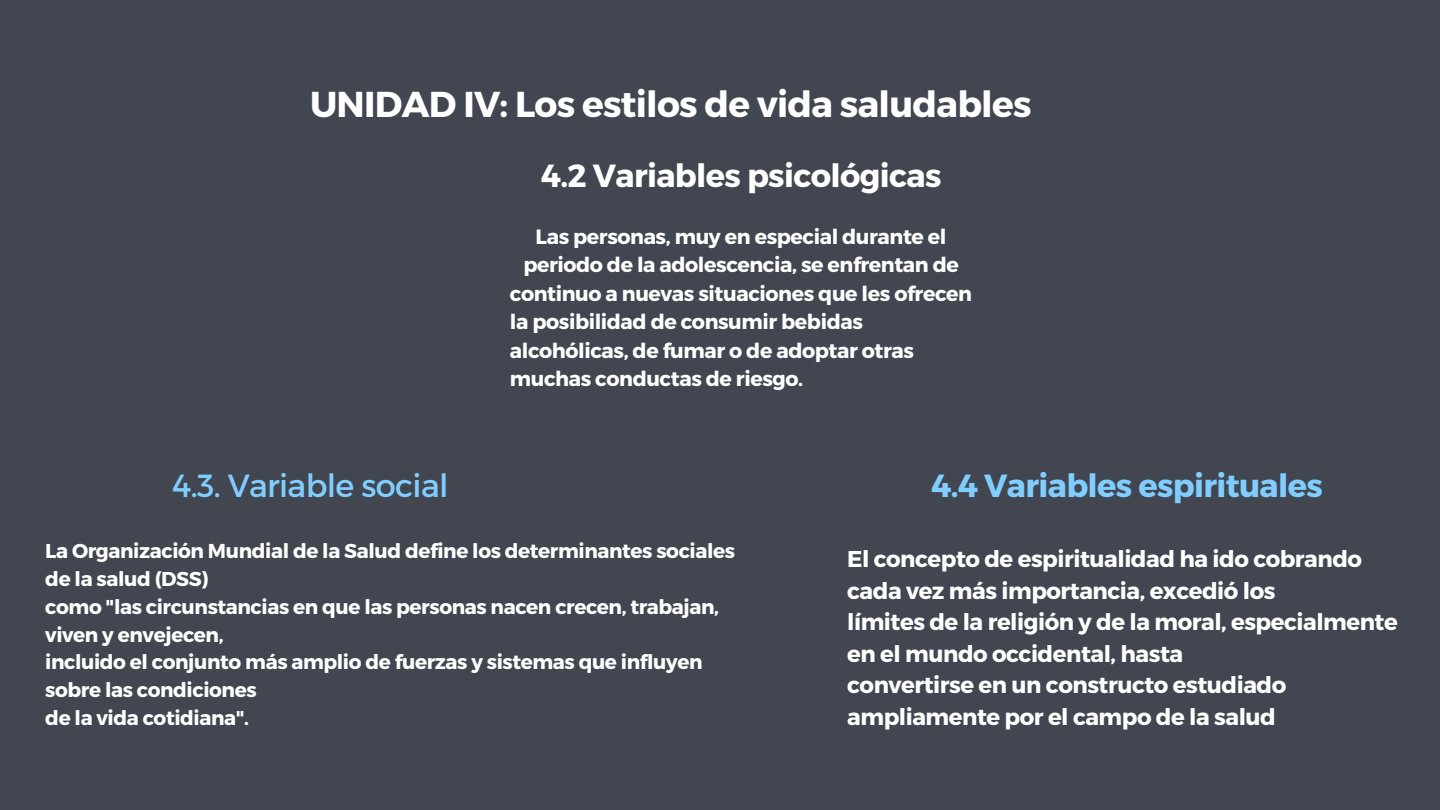
<style>
.page{position:relative;width:1440px;height:810px;background:#424651}
.page>*{position:absolute;margin:0;border:0;box-sizing:border-box;transform-origin:0 0}
.t1{font:700 36px "Montserrat";letter-spacing:-.02em;color:#fff}
.t2{font:700 32px "Montserrat";letter-spacing:-.02em;color:#fff}
.t3{font:700 32px "Montserrat";letter-spacing:-.02em;color:#80ceff}
.t4{font:32px "Montserrat";letter-spacing:-.02em;color:#80ceff}
.t5{font:700 22.8px/31.5px "Montserrat";letter-spacing:-.02em;color:#fff}
.t6{font:700 20.6px "Montserrat";letter-spacing:-.02em;color:#fff}
.t7{font:700 20.1px/27.8px "Montserrat";letter-spacing:-.02em;color:#fff}
</style>
<div class="page">
<h1 class="t1" style="left:310px;top:81px;width:723px">UNIDAD IV: Los estilos de vida saludables</h1>
<h2 class="t2" style="left:541px;top:155px;width:402px">4.2 Variables psicológicas</h2>
<h2 class="t4" style="left:172px;top:465px;width:278px">4.3. Variable social</h2>
<p class="t6" style="left:536px;top:223px;width:412px">Las personas, muy en especial durante el</p>
<p class="t6" style="left:523px;top:252px;width:437px">periodo de la adolescencia, se enfrentan de</p>
<p class="t6" style="left:510px;top:280px;width:464px">continuo a nuevas situaciones que les ofrecen</p>
<p class="t6" style="left:510px;top:309px;width:355px">la posibilidad de consumir bebidas</p>
<p class="t6" style="left:510px;top:337px;width:406px">alcohólicas, de fumar o de adoptar otras</p>
<p class="t6" style="left:510px;top:366px;width:295px">muchas conductas de riesgo.</p>
<h2 class="t3" style="left:931px;top:465px;width:393px">4.4 Variables espirituales</h2>
<p class="t7" style="left:45px;top:536px;width:691px">La Organización Mundial de la Salud define los determinantes sociales de la salud (DSS)<br>como "las circunstancias en que las personas nacen crecen, trabajan, viven y envejecen,<br>incluido el conjunto más amplio de fuerzas y sistemas que influyen sobre las condiciones<br>de la vida cotidiana".</p>
<p class="t5" style="left:847px;top:542px;width:552px">El concepto de espiritualidad ha ido cobrando cada vez más importancia, excedió los<br>límites de la religión y de la moral, especialmente en el mundo occidental, hasta<br>convertirse en un constructo estudiado ampliamente por el campo de la salud</p>
</div>
